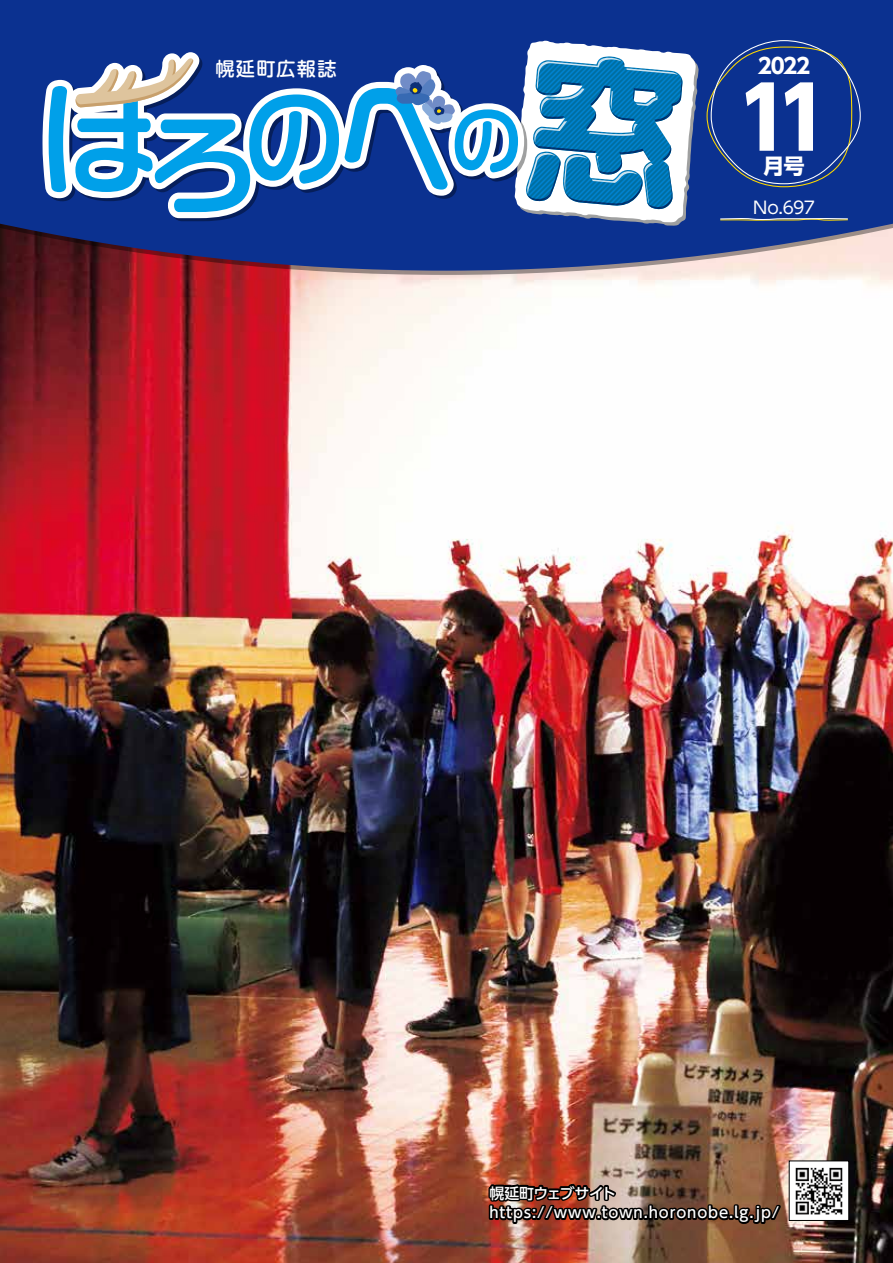
<style>
.page{position:relative;width:893px;height:1263px;background:#fff}
.page>*{position:absolute;margin:0;border:0;box-sizing:border-box;transform-origin:0 0}
.t1{font:700 85.05px "UD Shin Go Pr 6";color:#fff}
.t2{font:700 21.3px "UD Shin Go Pr 6";letter-spacing:-.05em;color:#fff}
.t3{font:500 19.2px "UD Shin M Go Pr 6";letter-spacing:.07em;color:#fff}
.t4{font:16.95px "UD Shin Go Pr 6";color:#fff}
.t5{font:500 14.85px "UD Shin Go Pr 6";letter-spacing:.06em;color:#fff}
.t6{font:500 14.85px "UD Shin Go Pr 6";letter-spacing:-.03em;color:#fff}
</style>
<div class="page">
<img style="left:0;top:275px;width:893px;height:988px">
<svg style="left:0;top:0;width:893px;height:271px;background:#203a8c"></svg>
<img style="left:487px;top:1181px;width:297px;height:49px">
<div style="left:789px;top:1160px;width:60px;height:61px;border:1px solid #000"></div>
<img style="left:791px;top:1163px;width:56px;height:56px">
<svg style="left:43px;top:52px;width:302px;height:166px;fill:#0b3190"></svg>
<svg style="left:706px;top:40px;width:155px;height:148px;background:#16398e"></svg>
<svg style="left:49px;top:58px;width:290px;height:154px"></svg>
<svg style="left:345px;top:41px;width:354px;height:185px"></svg>
<svg style="left:719px;top:217px;width:130px;height:4px"></svg>
<p class="t3" style="left:215px;top:52px;width:123px">幌延町広報誌</p>
<h2 class="t2" style="left:758px;top:49px;width:54px">2022</h2>
<h1 class="t1" style="left:736px;top:49px;width:97px">11</h1>
<h2 class="t2" style="left:763px;top:148px;width:43px">月号</h2>
<p class="t4" style="left:753px;top:193px;width:64px">No.697</p>
<p class="t6" style="left:489px;top:1181px;width:128px">幌延町ウェブサイト</p>
<p class="t5" style="left:489px;top:1201px;width:291px">https://www.town.horonobe.lg.jp/</p>
</div>
